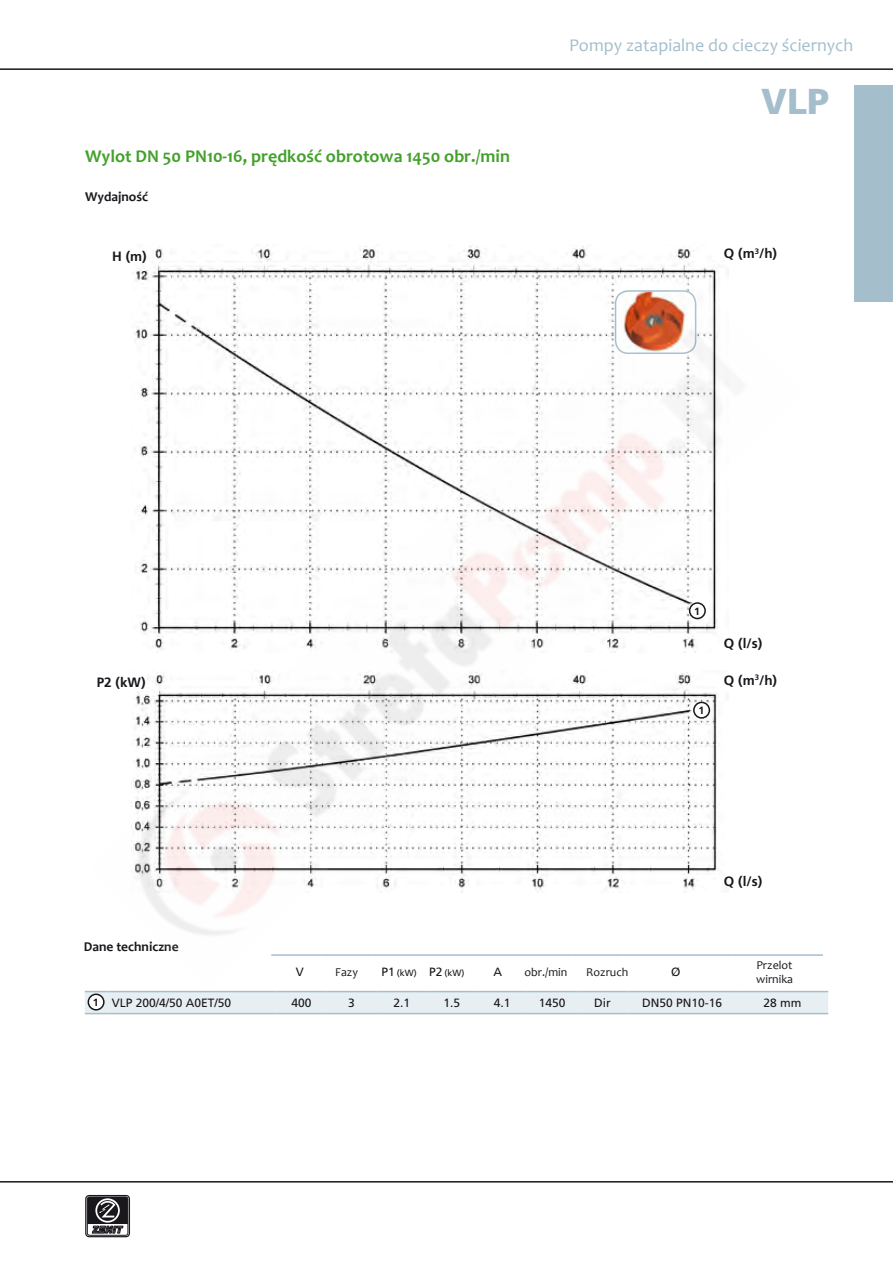
<style>
.page{position:relative;width:893px;height:1263px;background:#fff}
.page>*{position:absolute;margin:0;border:0;box-sizing:border-box;transform-origin:0 0}
.t1{font:900 36px "Frutiger";color:#a4becc}
.t2{font:700 18px "Candara";color:#44a12b}
.t3{font:18px "Candara";color:#a4becc}
.t4{font:700 13.5px "Frutiger";color:#1a171c}
.t5{font:700 13.5px "Candara";color:#1a171c}
.t6{font:12px "Frutiger";color:#1a171c}
.t7{font:12px/13.6px "Candara";color:#1a171c}
.t8{font:700 10.5px "Frutiger";color:#1a171c}
.t9{font:9px "Frutiger";color:#1a171c}
.s1{font-size:12px}
</style>
<div class="page">
<div style="left:855px;top:85px;width:38px;height:217px;background:#a4becc"></div>
<hr style="left:0;top:68px;width:893px;height:2px;background:#1a171c">
<hr style="left:0;top:1181px;width:893px;height:1px;background:#1a171c">
<div style="left:85px;top:1195px;width:45px;height:42px;border:1px solid #1a171c;border-radius:3px"></div>
<div style="left:87px;top:1197px;width:41px;height:38px;border:1px solid #1a171c;border-radius:2px"></div>
<svg style="left:87px;top:1197px;width:41px;height:36px"></svg>
<img style="left:133px;top:244px;width:584px;height:30px">
<svg style="left:85px;top:991px;width:743px;height:23px;background:#e2ebf0"></svg>
<hr style="left:108px;top:1013px;width:168px;height:1px;background:#a4becc">
<hr style="left:276px;top:1013px;width:51px;height:1px;background:#a4becc">
<hr style="left:327px;top:1013px;width:50px;height:1px;background:#a4becc">
<hr style="left:377px;top:1013px;width:50px;height:1px;background:#a4becc">
<hr style="left:427px;top:1013px;width:50px;height:1px;background:#a4becc">
<hr style="left:477px;top:1013px;width:50px;height:1px;background:#a4becc">
<hr style="left:527px;top:1013px;width:50px;height:1px;background:#a4becc">
<hr style="left:577px;top:1013px;width:51px;height:1px;background:#a4becc">
<hr style="left:628px;top:1013px;width:109px;height:1px;background:#a4becc">
<hr style="left:737px;top:1013px;width:91px;height:1px;background:#a4becc">
<div style="left:88px;top:994px;width:16px;height:16px;background:#fff;border-radius:50%"></div>
<div style="left:88px;top:993px;width:17px;height:17px;border:2px solid #1a171c;border-radius:50%"></div>
<svg style="left:566px;top:68px;width:153px;height:2px"></svg>
<hr style="left:732px;top:954px;width:91px;height:2px;background:#a4becc">
<img style="left:131px;top:274px;width:673px;height:682px">
<h2 class="t3" style="left:569px;top:34px;width:286px">Pompy zatapialne do cieczy ściernych</h2>
<p class="t2" style="left:85px;top:144px;width:426px">Wylot DN 50 PN10-16, prędkość obrotowa 1450 obr./min</p>
<p class="t5" style="left:85px;top:188px;width:65px">Wydajność</p>
<p class="t4" style="left:112px;top:248px;width:36px">H (m)</p>
<p class="t4" style="left:97px;top:674px;width:50px">P2 (kW)</p>
<p class="t5" style="left:84px;top:938px;width:96px">Dane techniczne</p>
<h1 class="t1" style="left:761px;top:79px;width:70px">VLP</h1>
<p class="t4" style="left:724px;top:246px;width:55px">Q (m<sup>3</sup>/h)</p>
<p class="t8" style="left:694px;top:605px;width:7px">1</p>
<p class="t8" style="left:698px;top:704px;width:7px">1</p>
<p class="t4" style="left:724px;top:636px;width:40px">Q (l/s)</p>
<p class="t4" style="left:724px;top:672px;width:55px">Q (m<sup>3</sup>/h)</p>
<p class="t4" style="left:724px;top:873px;width:40px">Q (l/s)</p>
<p class="t8" style="left:93px;top:996px;width:7px">1</p>
<p class="t6" style="left:296px;top:964px;width:10px">V</p>
<p class="t7" style="left:335px;top:965px;width:24px">Fazy</p>
<p class="t9" style="left:381px;top:967px;width:85px"><span class="s1">P1</span> (kW) <span class="s1">P2</span> (kW)</p>
<p class="t6" style="left:493px;top:964px;width:10px">A</p>
<p class="t7" style="left:525px;top:965px;width:44px">obr./min</p>
<p class="t7" style="left:586px;top:965px;width:44px">Rozruch</p>
<p class="t6" style="left:671px;top:964px;width:11px">Ø</p>
<p class="t7" style="left:756px;top:958px;width:38px">Przelot wirnika</p>
<p class="t6" style="left:112px;top:996px;width:121px">VLP 200/4/50 A0ET/50</p>
<p class="t6" style="left:291px;top:996px;width:22px">400</p>
<p class="t6" style="left:348px;top:996px;width:8px">3</p>
<p class="t6" style="left:393px;top:996px;width:18px">2.1</p>
<p class="t6" style="left:444px;top:996px;width:18px">1.5</p>
<p class="t6" style="left:494px;top:996px;width:18px">4.1</p>
<p class="t6" style="left:539px;top:996px;width:28px">1450</p>
<p class="t6" style="left:594px;top:996px;width:18px">Dir</p>
<p class="t6" style="left:642px;top:996px;width:82px">DN50 PN10-16</p>
<p class="t6" style="left:764px;top:996px;width:40px">28 mm</p>
</div>
